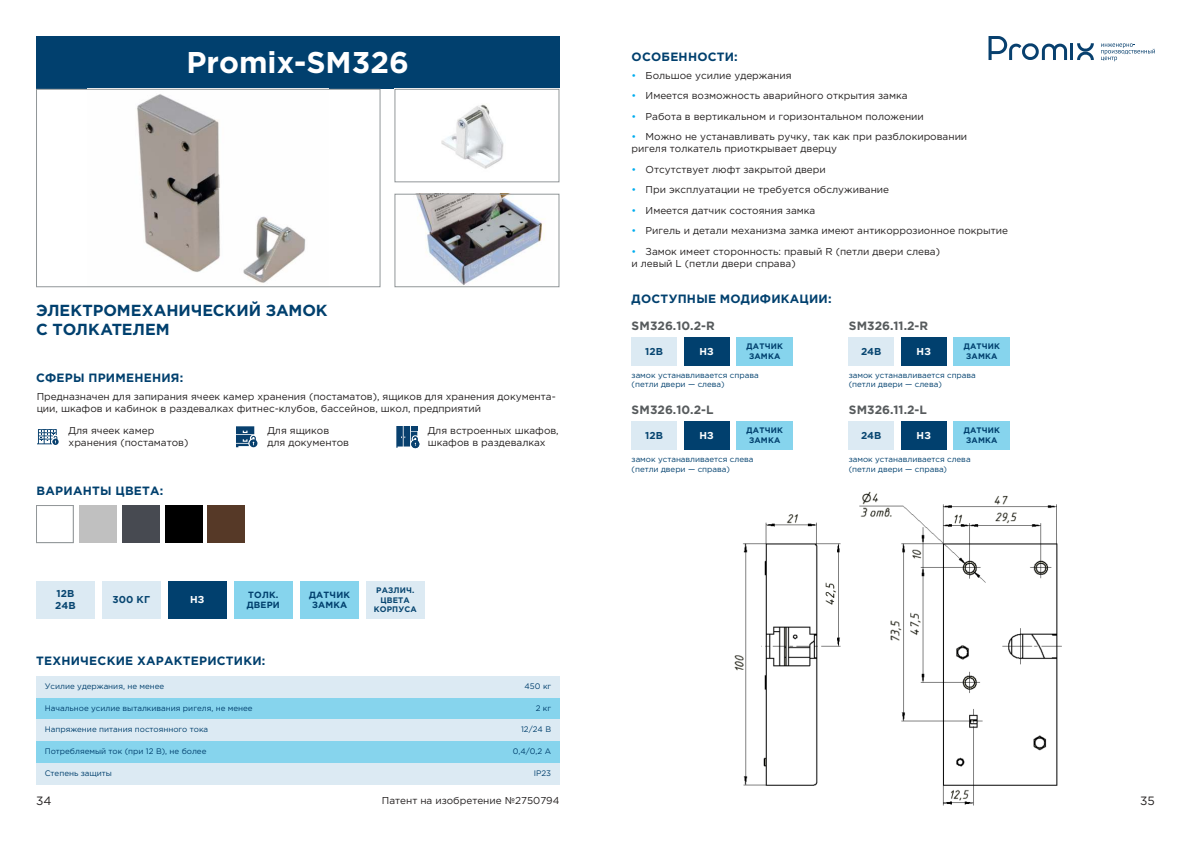
<style>
.page{position:relative;width:1191px;height:842px;background:#fff}
.page>*{position:absolute;margin:0;border:0;box-sizing:border-box;transform-origin:0 0}
.t1{font:700 30px "Gotham Pro";color:#fff}
.t2{font:700 16px/19.2px "Gotham Pro";color:#01406e}
.t3{font:700 12px "Gotham Pro";letter-spacing:.02em;color:#01406e}
.t4{font:700 12px "Gotham Pro";color:#575b5d}
.t5{font:12px "Gotham Pro";color:#221f1f}
.t6{font:10px/12px "Gotham Pro";color:#221f1f}
.t7{font:700 10px/12px "Gotham Pro";color:#084671}
.t8{font:700 10px "Gotham Pro";letter-spacing:.02em;color:#fff}
.t9{font:700 9px/10.8px "Gotham Pro";letter-spacing:.02em;color:#01406e}
.t10{font:8px/9.6px "Gotham Pro";color:#01406e}
.t11{font:700 8px/9.6px "Gotham Pro";letter-spacing:.02em;color:#01406e;text-align:center}
.t12{font:700 8px/9.6px "Gotham Pro";letter-spacing:.02em;color:#084671;text-align:center}
.s1{color:#00adef}
</style>
<div class="page">
<hr style="left:1070px;top:43px;width:3px;height:17px;background:#08406e">
<svg style="left:1077px;top:43px;width:16px;height:17px"></svg>
<svg style="left:1101px;top:43px;width:54px;height:18px"></svg>
<svg style="left:988px;top:36px;width:79px;height:24px"></svg>
<div style="left:36px;top:36px;width:523px;height:53px;background:#01406e"></div>
<img style="left:137px;top:94px;width:169px;height:189px">
<div style="left:36px;top:89px;width:344px;height:198px;border:1px solid #929799"></div>
<img style="left:441px;top:104px;width:63px;height:65px">
<div style="left:394px;top:89px;width:165px;height:93px;border:1px solid #929799"></div>
<img style="left:416px;top:196px;width:129px;height:89px">
<div style="left:394px;top:194px;width:165px;height:93px;border:1px solid #929799"></div>
<div style="left:36px;top:676px;width:523px;height:22px;background:#dceaf3"></div>
<div style="left:36px;top:698px;width:523px;height:21px;background:#86d4ed"></div>
<div style="left:36px;top:741px;width:523px;height:22px;background:#86d4ed"></div>
<div style="left:36px;top:719px;width:523px;height:22px;background:#dceaf3"></div>
<div style="left:36px;top:763px;width:523px;height:21px;background:#dceaf3"></div>
<img style="left:734px;top:491px;width:328px;height:315px">
<div style="left:36px;top:505px;width:38px;height:38px;background:#fff;border:1px solid #929799"></div>
<div style="left:79px;top:505px;width:37px;height:38px;background:#c0c0c0"></div>
<div style="left:122px;top:505px;width:37px;height:38px;background:#474a51"></div>
<div style="left:165px;top:505px;width:37px;height:38px;background:#000"></div>
<div style="left:208px;top:505px;width:37px;height:38px;background:#563927"></div>
<div style="left:36px;top:581px;width:59px;height:37px;background:#dceaf3"></div>
<div style="left:102px;top:581px;width:59px;height:37px;background:#dceaf3"></div>
<div style="left:234px;top:581px;width:59px;height:37px;background:#86d4ed"></div>
<div style="left:168px;top:581px;width:59px;height:37px;background:#01406e"></div>
<div style="left:300px;top:581px;width:59px;height:37px;background:#86d4ed"></div>
<div style="left:366px;top:581px;width:59px;height:37px;background:#dceaf3"></div>
<svg style="left:396px;top:426px;width:23px;height:22px"></svg>
<svg style="left:236px;top:426px;width:21px;height:21px"></svg>
<svg style="left:37px;top:429px;width:22px;height:16px"></svg>
<div style="left:631px;top:337px;width:46px;height:28px;background:#dceaf3"></div>
<div style="left:684px;top:337px;width:45px;height:28px;background:#01406e"></div>
<div style="left:736px;top:337px;width:57px;height:28px;background:#86d4ed"></div>
<div style="left:631px;top:421px;width:46px;height:28px;background:#dceaf3"></div>
<div style="left:684px;top:421px;width:45px;height:28px;background:#01406e"></div>
<div style="left:736px;top:421px;width:57px;height:28px;background:#86d4ed"></div>
<div style="left:848px;top:337px;width:46px;height:28px;background:#dceaf3"></div>
<div style="left:901px;top:337px;width:45px;height:28px;background:#01406e"></div>
<div style="left:953px;top:337px;width:57px;height:28px;background:#86d4ed"></div>
<div style="left:848px;top:421px;width:46px;height:28px;background:#dceaf3"></div>
<div style="left:901px;top:421px;width:45px;height:28px;background:#01406e"></div>
<div style="left:953px;top:421px;width:57px;height:28px;background:#86d4ed"></div>
<h1 class="t1" style="left:187px;top:45px;width:224px">Promix-SM326</h1>
<h2 class="t2" style="left:36px;top:301px;width:293px">ЭЛЕКТРОМЕХАНИЧЕСКИЙ ЗАМОК<br>С ТОЛКАТЕЛЕМ</h2>
<p class="t3" style="left:36px;top:371px;width:149px">СФЕРЫ ПРИМЕНЕНИЯ:</p>
<p class="t6" style="left:37px;top:391px;width:520px">Предназначен для запирания ячеек камер хранения (постаматов), ящиков для хранения документа&shy;ции, шкафов и кабинок в раздевалках фитнес-клубов, бассейнов, школ, предприятий</p>
<p class="t6" style="left:428px;top:425px;width:132px">Для встроенных шкафов, шкафов в раздевалках</p>
<p class="t6" style="left:69px;top:425px;width:121px">Для ячеек камер хранения (постаматов)</p>
<p class="t6" style="left:267px;top:425px;width:83px">Для ящиков для документов</p>
<p class="t3" style="left:37px;top:484px;width:128px">ВАРИАНТЫ ЦВЕТА:</p>
<p class="t8" style="left:190px;top:594px;width:16px">НЗ</p>
<p class="t9" style="left:309px;top:589px;width:42px;text-align:center">ДАТЧИК<br>ЗАМКА</p>
<p class="t12" style="left:374px;top:585px;width:45px">РАЗЛИЧ.<br>ЦВЕТА<br>КОРПУСА</p>
<p class="t7" style="left:55px;top:588px;width:22px">12B<br>24В</p>
<p class="t7" style="left:113px;top:593px;width:39px">300 КГ</p>
<p class="t9" style="left:247px;top:589px;width:35px">ТОЛК.<br>ДВЕРИ</p>
<p class="t3" style="left:36px;top:654px;width:231px">ТЕХНИЧЕСКИЕ ХАРАКТЕРИСТИКИ:</p>
<p class="t10" style="left:45px;top:681px;width:121px">Усилие удержания, не менее</p>
<p class="t10" style="left:524px;top:681px;width:28px">450 кг</p>
<p class="t10" style="left:45px;top:703px;width:209px">Начальное усилие выталкивания ригеля, не менее</p>
<p class="t10" style="left:535px;top:703px;width:17px">2 кг</p>
<p class="t10" style="left:45px;top:746px;width:163px">Потребляемый ток (при 12 В), не более</p>
<p class="t10" style="left:513px;top:746px;width:40px">0,4/0,2 А</p>
<p class="t10" style="left:45px;top:725px;width:165px">Напряжение питания постоянного тока</p>
<p class="t10" style="left:521px;top:725px;width:32px">12/24 В</p>
<p class="t10" style="left:45px;top:768px;width:69px">Степень защиты</p>
<p class="t10" style="left:534px;top:768px;width:19px">IP23</p>
<p class="t3" style="left:631px;top:50px;width:108px">ОСОБЕННОСТИ:</p>
<p class="t6" style="left:631px;top:69px;width:162px"><span class="s1">•</span> Большое усилие удержания</p>
<p class="t6" style="left:631px;top:90px;width:278px"><span class="s1">•</span> Имеется возможность аварийного открытия замка</p>
<p class="t6" style="left:631px;top:110px;width:294px"><span class="s1">•</span> Работа в вертикальном и горизонтальном положении</p>
<p class="t6" style="left:631px;top:131px;width:337px"><span class="s1">•</span> Можно не устанавливать ручку, так как при разблокировании ригеля толкатель приоткрывает дверцу</p>
<p class="t6" style="left:631px;top:163px;width:196px"><span class="s1">•</span> Отсутствует люфт закрытой двери</p>
<p class="t6" style="left:631px;top:184px;width:259px"><span class="s1">•</span> При эксплуатации не требуется обслуживание</p>
<p class="t6" style="left:631px;top:204px;width:185px"><span class="s1">•</span> Имеется датчик состояния замка</p>
<p class="t6" style="left:631px;top:225px;width:378px"><span class="s1">•</span> Ригель и детали механизма замка имеют антикоррозионное покрытие</p>
<p class="t6" style="left:631px;top:245px;width:310px"><span class="s1">•</span> Замок имеет сторонность: правый R (петли двери слева) и левый L (петли двери справа)</p>
<p class="t3" style="left:631px;top:292px;width:201px">ДОСТУПНЫЕ МОДИФИКАЦИИ:</p>
<p class="t4" style="left:631px;top:319px;width:85px">SM326.10.2-R</p>
<p class="t7" style="left:645px;top:345px;width:19px">12B</p>
<p class="t8" style="left:699px;top:345px;width:16px">НЗ</p>
<p class="t11" style="left:746px;top:341px;width:38px">ДАТЧИК<br>ЗАМКА</p>
<p class="t10" style="left:631px;top:370px;width:129px">замок устанавливается справа (петли двери — слева)</p>
<p class="t4" style="left:631px;top:403px;width:83px">SM326.10.2-L</p>
<p class="t7" style="left:645px;top:430px;width:19px">12B</p>
<p class="t8" style="left:699px;top:430px;width:16px">НЗ</p>
<p class="t11" style="left:746px;top:426px;width:38px">ДАТЧИК<br>ЗАМКА</p>
<p class="t10" style="left:631px;top:454px;width:123px">замок устанавливается слева (петли двери — справа)</p>
<p class="t4" style="left:848px;top:319px;width:81px">SM326.11.2-R</p>
<p class="t7" style="left:861px;top:345px;width:22px">24B</p>
<p class="t8" style="left:916px;top:345px;width:16px">НЗ</p>
<p class="t11" style="left:963px;top:341px;width:38px">ДАТЧИК<br>ЗАМКА</p>
<p class="t10" style="left:848px;top:370px;width:129px">замок устанавливается справа (петли двери — слева)</p>
<p class="t4" style="left:848px;top:403px;width:80px">SM326.11.2-L</p>
<p class="t7" style="left:861px;top:430px;width:22px">24B</p>
<p class="t8" style="left:916px;top:430px;width:16px">НЗ</p>
<p class="t11" style="left:963px;top:426px;width:38px">ДАТЧИК<br>ЗАМКА</p>
<p class="t10" style="left:848px;top:454px;width:123px">замок устанавливается слева (петли двери — справа)</p>
<p class="t5" style="left:36px;top:794px;width:17px">34</p>
<p class="t6" style="left:382px;top:794px;width:179px">Патент на изобретение №2750794</p>
<p class="t5" style="left:1140px;top:794px;width:16px">35</p>
</div>
